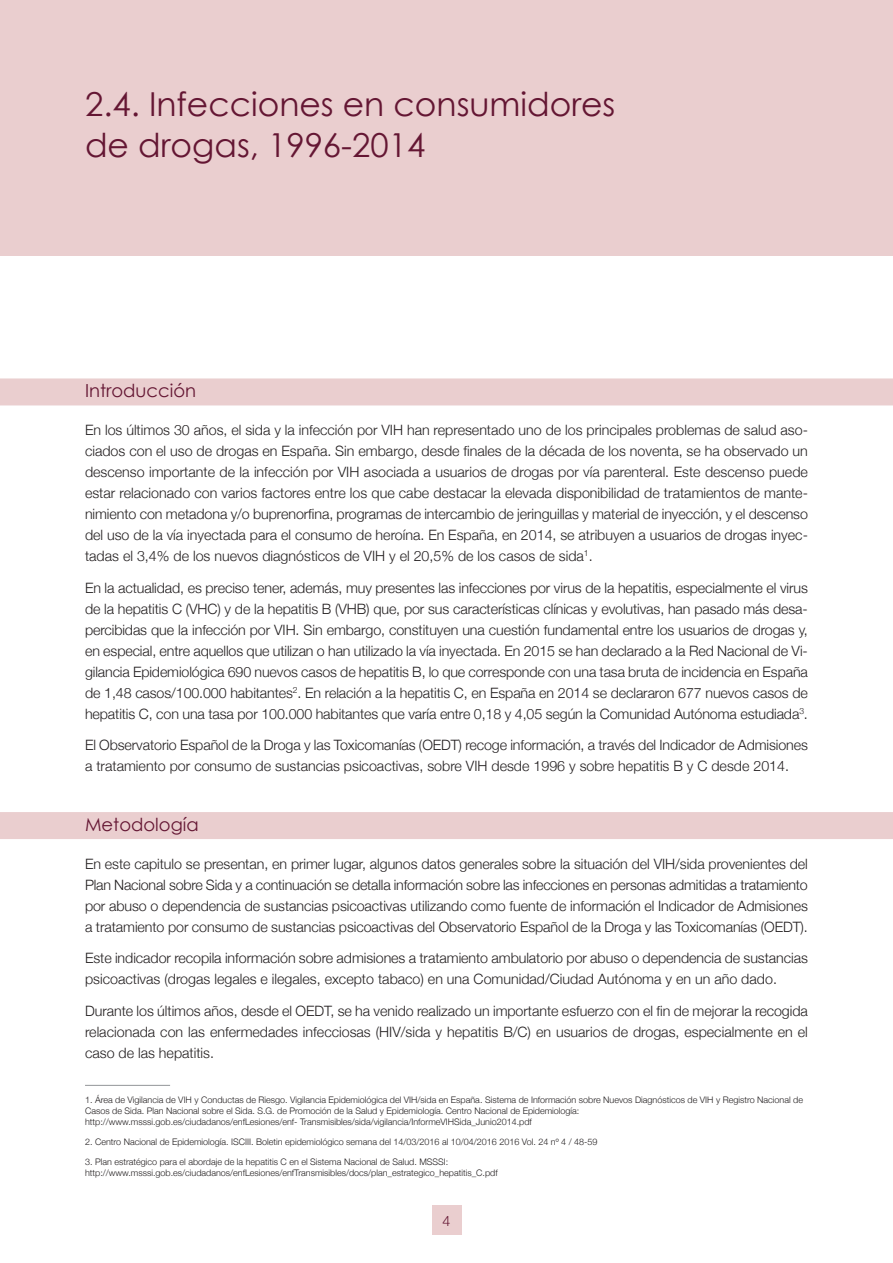
<style>
.page{position:relative;width:893px;height:1263px;background:#fff}
.page>*{position:absolute;margin:0;border:0;box-sizing:border-box;transform-origin:0 0}
.t1{font:33px/40.5px "Century Gothic";color:#641633}
.t2{font:18px "Century Gothic";color:#641633}
.t3{font:300 14.25px/21px "Helvetica Neue";letter-spacing:-.005em;color:#231f20;text-align:justify}
.t4{font:300 14.25px "Helvetica Neue";color:#641633}
.t5{font:300 9px/11.2px "Helvetica Neue";color:#231f20}
</style>
<div class="page">
<div style="left:0;top:0;width:893px;height:255px;background:#eacecf"></div>
<div style="left:0;top:378px;width:893px;height:27px;background:#eacecf"></div>
<div style="left:0;top:812px;width:893px;height:27px;background:#eacecf"></div>
<div style="left:432px;top:1205px;width:29px;height:30px;background:#eacecf"></div>
<hr style="left:85px;top:1085px;width:85px;height:1px;background:#939598">
<h1 class="t1" style="left:85px;top:83px;width:532px">2.4. Infecciones en consumidores de drogas, 1996-2014</h1>
<p class="t2" style="left:85px;top:379px;width:113px">Introducción</p>
<p class="t3" style="left:85px;top:419px;width:724px">En los últimos 30 años, el sida y la infección por VIH han representado uno de los principales problemas de salud aso&shy;ciados con el uso de drogas en España. Sin embargo, desde finales de la década de los noventa, se ha observado un descenso importante de la infección por VIH asociada a usuarios de drogas por vía parenteral. Este descenso puede estar relacionado con varios factores entre los que cabe destacar la elevada disponibilidad de tratamientos de mante&shy;nimiento con metadona y/o buprenorfina, programas de intercambio de jeringuillas y material de inyección, y el descenso del uso de la vía inyectada para el consumo de heroína. En España, en 2014, se atribuyen a usuarios de drogas inyec&shy;tadas el 3,4% de los nuevos diagnósticos de VIH y el 20,5% de los casos de sida<sup>1</sup>.</p>
<p class="t3" style="left:85px;top:577px;width:724px">En la actualidad, es preciso tener, además, muy presentes las infecciones por virus de la hepatitis, especialmente el virus de la hepatitis C (VHC) y de la hepatitis B (VHB) que, por sus características clínicas y evolutivas, han pasado más desa&shy;percibidas que la infección por VIH. Sin embargo, constituyen una cuestión fundamental entre los usuarios de drogas y, en especial, entre aquellos que utilizan o han utilizado la vía inyectada. En 2015 se han declarado a la Red Nacional de Vi&shy;gilancia Epidemiológica 690 nuevos casos de hepatitis B, lo que corresponde con una tasa bruta de incidencia en España de 1,48 casos/100.000 habitantes<sup>2</sup>. En relación a la hepatitis C, en España en 2014 se declararon 677 nuevos casos de hepatitis C, con una tasa por 100.000 habitantes que varía entre 0,18 y 4,05 según la Comunidad Autónoma estudiada<sup>3</sup>.</p>
<p class="t3" style="left:85px;top:734px;width:724px">El Observatorio Español de la Droga y las Toxicomanías (OEDT) recoge información, a través del Indicador de Admisiones a tratamiento por consumo de sustancias psicoactivas, sobre VIH desde 1996 y sobre hepatitis B y C desde 2014.</p>
<p class="t2" style="left:85px;top:812px;width:115px">Metodología</p>
<p class="t3" style="left:85px;top:853px;width:724px">En este capitulo se presentan, en primer lugar, algunos datos generales sobre la situación del VIH/sida provenientes del Plan Nacional sobre Sida y a continuación se detalla información sobre las infecciones en personas admitidas a tratamiento por abuso o dependencia de sustancias psicoactivas utilizando como fuente de información el Indicador de Admisiones a tratamiento por consumo de sustancias psicoactivas del Observatorio Español de la Droga y las Toxicomanías (OEDT).</p>
<p class="t3" style="left:85px;top:947px;width:724px">Este indicador recopila información sobre admisiones a tratamiento ambulatorio por abuso o dependencia de sustancias psicoactivas (drogas legales e ilegales, excepto tabaco) en una Comunidad/Ciudad Autónoma y en un año dado.</p>
<p class="t3" style="left:85px;top:1000px;width:724px">Durante los últimos años, desde el OEDT, se ha venido realizado un importante esfuerzo con el fin de mejorar la recogida relacionada con las enfermedades infecciosas (HIV/sida y hepatitis B/C) en usuarios de drogas, especialmente en el caso de las hepatitis.</p>
<p class="t5" style="left:85px;top:1094px;width:720px">1. Área de Vigilancia de VIH y Conductas de Riesgo. Vigilancia Epidemiológica del VIH/sida en España. Sistema de Información sobre Nuevos Diagnósticos de VIH y Registro Nacional de<br>Casos de Sida. Plan Nacional sobre el Sida. S.G. de Promoción de la Salud y Epidemiología. Centro Nacional de Epidemiología:<br>http://www.msssi.gob.es/ciudadanos/enfLesiones/enf- Transmisibles/sida/vigilancia/InformeVIHSida_Junio2014.pdf</p>
<p class="t5" style="left:85px;top:1136px;width:514px">2. Centro Nacional de Epidemiología. ISCIII. Boletin epidemiológico semana del 14/03/2016 al 10/04/2016 2016 Vol. 24 nº 4 / 48-59</p>
<p class="t5" style="left:85px;top:1156px;width:414px">3. Plan estratégico para el abordaje de la hepatitis C en el Sistema Nacional de Salud. MSSSI: http://www.msssi.gob.es/ciudadanos/enfLesiones/enfTransmisibles/docs/plan_estrategico_hepatitis_C.pdf</p>
<p class="t4" style="left:442px;top:1212px;width:9px">4</p>
</div>
